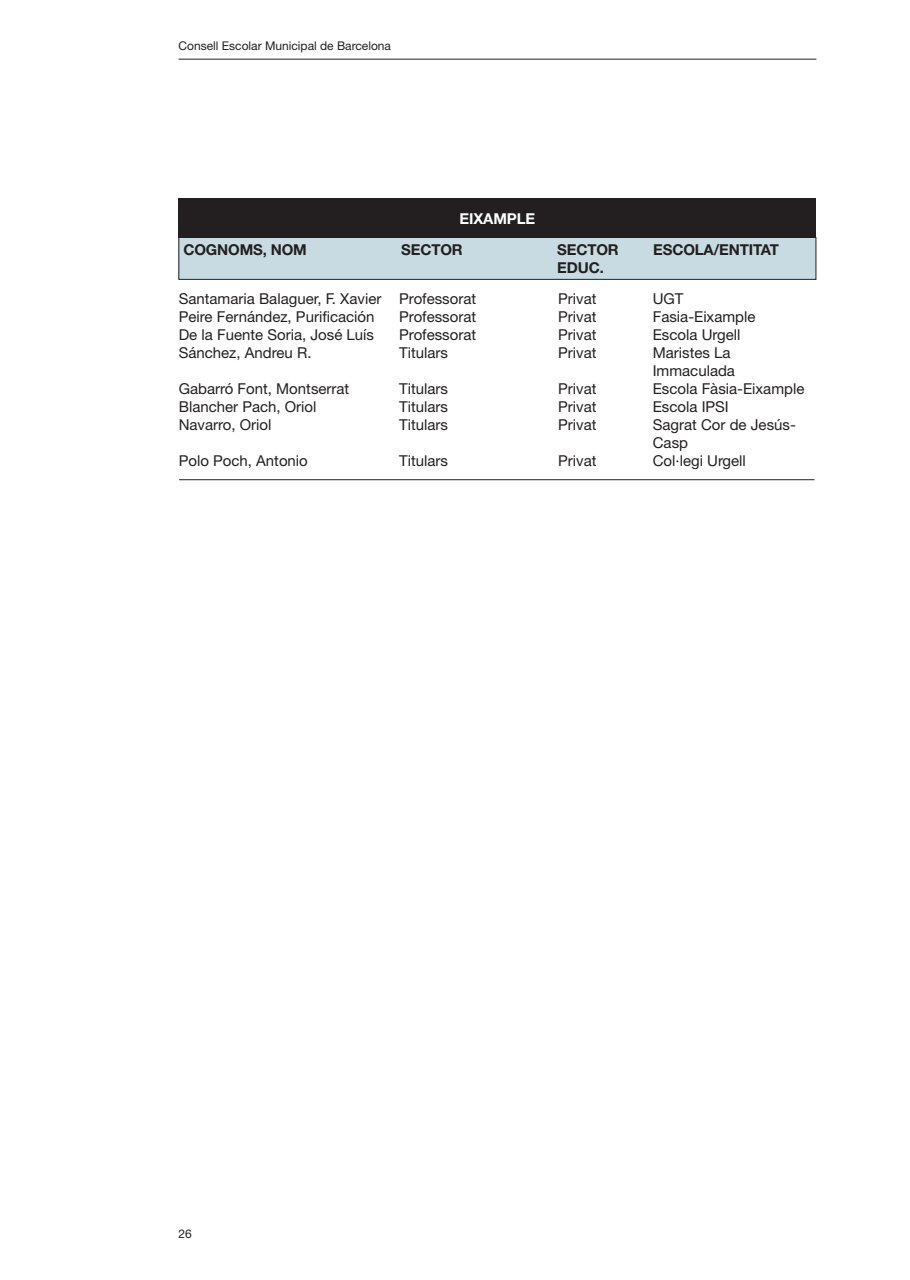
<style>
.page{position:relative;width:910px;height:1280px;background:#fff}
.page>*{position:absolute;margin:0;border:0;box-sizing:border-box;transform-origin:0 0}
.t1{font:15px/18px "Helvetica Neue LT Std";color:#231f20}
.t2{font:700 15px "Helvetica Neue LT Std";letter-spacing:-.01em;color:#231f20}
.t3{font:700 15px "Helvetica Neue LT Std";letter-spacing:-.01em;color:#fff}
.t4{font:12px "Helvetica Neue LT Std";color:#231f20}
</style>
<div class="page">
<hr style="left:179px;top:59px;width:637px;height:1px;background:#231f20">
<hr style="left:179px;top:479px;width:636px;height:1px;background:#231f20">
<div style="left:179px;top:237px;width:637px;height:42px;background:#c8dbe3"></div>
<div style="left:178px;top:237px;width:638px;height:43px;border:1px solid #231f20"></div>
<div style="left:178px;top:199px;width:638px;height:39px;background:#231f20"></div>
<p class="t4" style="left:179px;top:39px;width:214px">Consell Escolar Municipal de Barcelona</p>
<p class="t3" style="left:460px;top:209px;width:77px">EIXAMPLE</p>
<p class="t2" style="left:183px;top:240px;width:125px">COGNOMS, NOM</p>
<p class="t2" style="left:401px;top:240px;width:63px">SECTOR</p>
<p class="t2" style="left:557px;top:240px;width:63px">SECTOR</p>
<p class="t2" style="left:653px;top:240px;width:127px">ESCOLA/ENTITAT</p>
<p class="t2" style="left:557px;top:258px;width:48px">EDUC.</p>
<p class="t1" style="left:179px;top:289px;width:299px">Santamaria Balaguer, F. Xavier Professorat</p>
<p class="t1" style="left:558px;top:289px;width:40px">Privat</p>
<p class="t1" style="left:653px;top:289px;width:32px">UGT</p>
<p class="t1" style="left:179px;top:307px;width:197px">Peire Fernández, Purificación</p>
<p class="t1" style="left:399px;top:307px;width:78px">Professorat</p>
<p class="t1" style="left:558px;top:307px;width:40px">Privat</p>
<p class="t1" style="left:653px;top:307px;width:104px">Fasia-Eixample</p>
<p class="t1" style="left:179px;top:325px;width:197px">De la Fuente Soria, José Luís</p>
<p class="t1" style="left:399px;top:325px;width:78px">Professorat</p>
<p class="t1" style="left:558px;top:325px;width:40px">Privat</p>
<p class="t1" style="left:653px;top:325px;width:89px">Escola Urgell</p>
<p class="t1" style="left:179px;top:343px;width:134px">Sánchez, Andreu R.</p>
<p class="t1" style="left:399px;top:343px;width:50px">Titulars</p>
<p class="t1" style="left:558px;top:343px;width:40px">Privat</p>
<p class="t1" style="left:653px;top:343px;width:84px">Maristes La<br>Immaculada</p>
<p class="t1" style="left:179px;top:379px;width:172px">Gabarró Font, Montserrat</p>
<p class="t1" style="left:399px;top:379px;width:50px">Titulars</p>
<p class="t1" style="left:558px;top:379px;width:40px">Privat</p>
<p class="t1" style="left:653px;top:379px;width:153px">Escola Fàsia-Eixample</p>
<p class="t1" style="left:179px;top:397px;width:139px">Blancher Pach, Oriol</p>
<p class="t1" style="left:399px;top:397px;width:50px">Titulars</p>
<p class="t1" style="left:558px;top:397px;width:40px">Privat</p>
<p class="t1" style="left:653px;top:397px;width:78px">Escola IPSI</p>
<p class="t1" style="left:179px;top:415px;width:94px">Navarro, Oriol</p>
<p class="t1" style="left:399px;top:415px;width:50px">Titulars</p>
<p class="t1" style="left:558px;top:415px;width:40px">Privat</p>
<p class="t1" style="left:653px;top:415px;width:145px">Sagrat Cor de Jesús-<br>Casp</p>
<p class="t1" style="left:179px;top:451px;width:131px">Polo Poch, Antonio</p>
<p class="t1" style="left:399px;top:451px;width:50px">Titulars</p>
<p class="t1" style="left:558px;top:451px;width:40px">Privat</p>
<p class="t1" style="left:653px;top:451px;width:95px">Col·legi Urgell</p>
<p class="t4" style="left:179px;top:1226px;width:15px">26</p>
</div>
